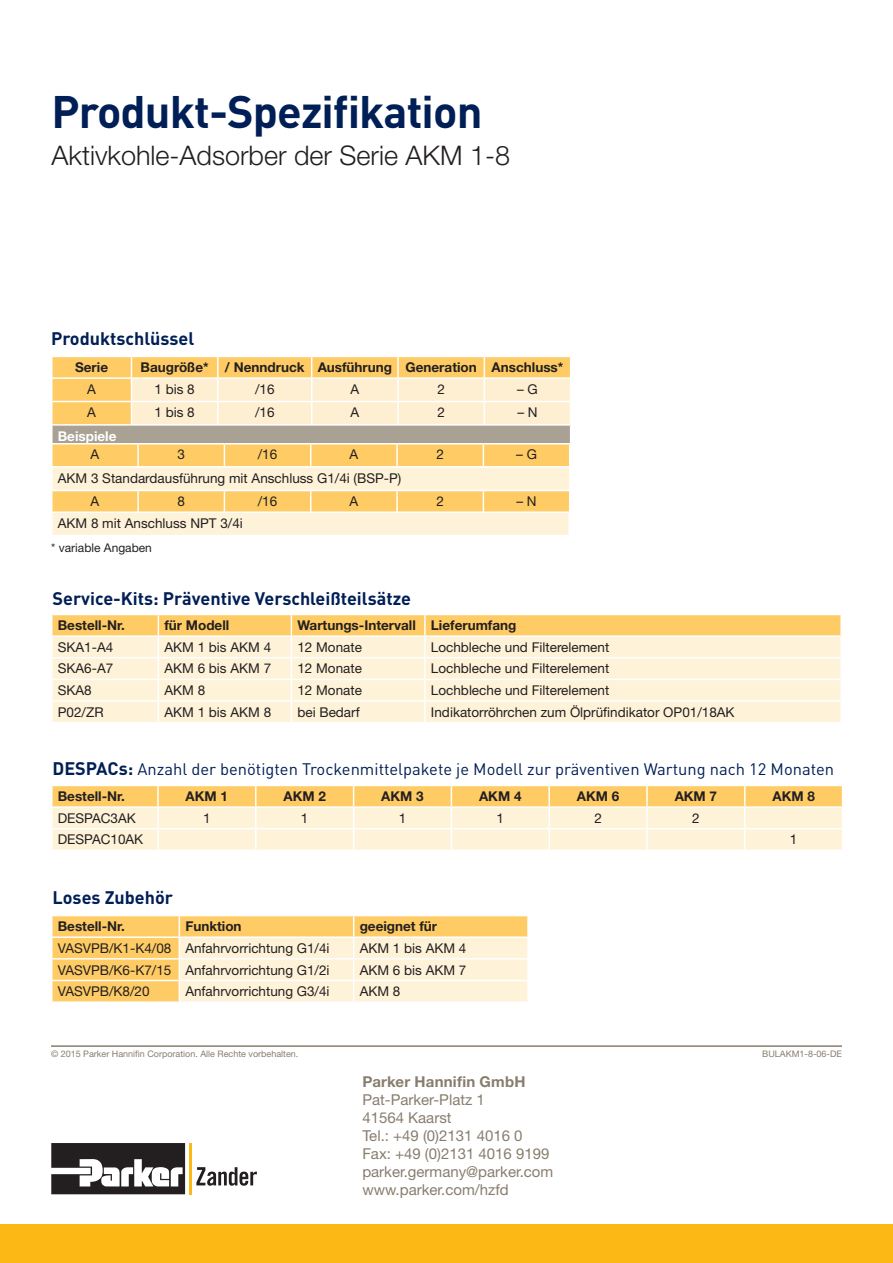
<style>
.page{position:relative;width:893px;height:1263px;background:#fff}
.page>*{position:absolute;margin:0;border:0;box-sizing:border-box;transform-origin:0 0}
.t1{font:700 45px "DINOT";letter-spacing:-.02em;color:#001f56}
.t2{font:300 27px "Helvetica Neue LT Std";color:#231f20}
.t3{font:700 18px "DINOT";color:#001f56}
.t4{font:16.5px "DINOT";color:#001f56}
.t5{font:15px/18px "Helvetica Neue LT Std";color:#887d6e}
.t6{font:700 15px "Helvetica Neue LT Std";letter-spacing:.015em;color:#887d6e}
.t7{font:13.5px/23.5px "Helvetica Neue LT Std";color:#231f20}
.t8{font:700 13.5px "Helvetica Neue LT Std";color:#231f20}
.t9{font:700 13.5px "Helvetica Neue LT Std";color:#fff}
.t10{font:12px "Helvetica Neue LT Std";color:#231f20}
.t11{font:9px "Helvetica Neue LT Std";color:#887d6e}
.s1{font-weight:700;font-size:18px}
</style>
<div class="page">
<div style="left:0;top:1225px;width:893px;height:38px;background:#fcb814"></div>
<svg style="left:196px;top:1167px;width:61px;height:19px"></svg>
<svg style="left:51px;top:1143px;width:134px;height:51px"></svg>
<hr style="left:189px;top:1143px;width:3px;height:51px;background:#fcb814">
<hr style="left:51px;top:1045px;width:791px;height:2px;background:#887d6c">
<svg style="left:52px;top:356px;width:519px;height:110px;background:#f0d49c"></svg>
<div style="left:52px;top:467px;width:518px;height:23px;background:#fef2d9"></div>
<hr style="left:51px;top:466px;width:520px;height:2px;background:#fff">
<hr style="left:51px;top:468px;width:2px;height:22px;background:#fff">
<hr style="left:569px;top:468px;width:2px;height:22px;background:#fff">
<svg style="left:52px;top:490px;width:518px;height:21px;background:#fece6f"></svg>
<div style="left:52px;top:512px;width:517px;height:24px;background:#fef2d9"></div>
<hr style="left:51px;top:511px;width:519px;height:2px;background:#fff">
<hr style="left:51px;top:513px;width:2px;height:22px;background:#fff">
<hr style="left:568px;top:513px;width:2px;height:22px;background:#fff">
<hr style="left:51px;top:535px;width:519px;height:1px;background:#fff">
<svg style="left:52px;top:614px;width:789px;height:108px;background:#feebc5"></svg>
<hr style="left:425px;top:700px;width:417px;height:2px;background:#fff">
<hr style="left:424px;top:702px;width:2px;height:20px;background:#fff">
<hr style="left:840px;top:702px;width:2px;height:20px;background:#fff">
<svg style="left:52px;top:785px;width:791px;height:65px;background:#fee7b8"></svg>
<svg style="left:52px;top:915px;width:476px;height:86px;background:#fee2aa"></svg>
<hr style="left:527px;top:981px;width:2px;height:20px;background:#fff">
<h1 class="t1" style="left:51px;top:81px;width:432px">Produkt-Spezifikation</h1>
<h2 class="t2" style="left:51px;top:139px;width:460px">Aktivkohle-Adsorber der Serie AKM 1-8</h2>
<h3 class="t3" style="left:51px;top:327px;width:145px">Produktschlüssel</h3>
<p class="t8" style="left:75px;top:359px;width:34px">Serie</p>
<p class="t8" style="left:141px;top:359px;width:424px">Baugröße* / Nenndruck Ausführung Generation Anschluss*</p>
<p class="t7" style="left:87px;top:377px;width:10px">A</p>
<p class="t7" style="left:155px;top:377px;width:42px">1 bis 8</p>
<p class="t7" style="left:255px;top:377px;width:21px">/16</p>
<p class="t7" style="left:350px;top:377px;width:10px">A</p>
<p class="t7" style="left:437px;top:377px;width:9px">2</p>
<p class="t7" style="left:517px;top:377px;width:22px">– G</p>
<p class="t7" style="left:87px;top:400px;width:10px">A</p>
<p class="t7" style="left:155px;top:400px;width:42px">1 bis 8</p>
<p class="t7" style="left:255px;top:400px;width:21px">/16</p>
<p class="t7" style="left:350px;top:400px;width:10px">A</p>
<p class="t7" style="left:437px;top:400px;width:9px">2</p>
<p class="t7" style="left:517px;top:400px;width:22px">– N</p>
<p class="t9" style="left:58px;top:427px;width:60px">Beispiele</p>
<p class="t7" style="left:91px;top:443px;width:10px">A</p>
<p class="t7" style="left:177px;top:443px;width:9px">3</p>
<p class="t7" style="left:258px;top:443px;width:21px">/16</p>
<p class="t7" style="left:350px;top:443px;width:10px">A</p>
<p class="t7" style="left:436px;top:443px;width:9px">2</p>
<p class="t7" style="left:516px;top:443px;width:22px">– G</p>
<p class="t7" style="left:91px;top:466px;width:312px;text-indent:-33px">AKM 3 Standardausführung mit Anschluss G1/4i (BSP-P)<br>A</p>
<p class="t7" style="left:177px;top:489px;width:9px">8</p>
<p class="t7" style="left:258px;top:489px;width:21px">/16</p>
<p class="t7" style="left:350px;top:489px;width:10px">A</p>
<p class="t7" style="left:436px;top:489px;width:9px">2</p>
<p class="t7" style="left:516px;top:489px;width:22px">– N</p>
<p class="t7" style="left:58px;top:511px;width:187px">AKM 8 mit Anschluss NPT 3/4i</p>
<p class="t10" style="left:51px;top:541px;width:102px">* variable Angaben</p>
<h3 class="t3" style="left:53px;top:586px;width:360px">Service-Kits: Präventive Verschleißteilsätze</h3>
<p class="t8" style="left:58px;top:617px;width:69px">Bestell-Nr.</p>
<p class="t8" style="left:164px;top:617px;width:66px">für Modell</p>
<p class="t8" style="left:297px;top:617px;width:221px">Wartungs-Intervall Lieferumfang</p>
<p class="t7" style="left:58px;top:635px;width:57px">SKA1-A4</p>
<p class="t7" style="left:164px;top:635px;width:108px">AKM 1 bis AKM 4</p>
<p class="t7" style="left:297px;top:635px;width:66px">12 Monate</p>
<p class="t7" style="left:431px;top:635px;width:180px">Lochbleche und Filterelement</p>
<p class="t7" style="left:58px;top:657px;width:57px">SKA6-A7</p>
<p class="t7" style="left:164px;top:657px;width:108px">AKM 6 bis AKM 7</p>
<p class="t7" style="left:297px;top:657px;width:66px">12 Monate</p>
<p class="t7" style="left:431px;top:657px;width:180px">Lochbleche und Filterelement</p>
<p class="t7" style="left:58px;top:678px;width:36px">SKA8</p>
<p class="t7" style="left:164px;top:678px;width:42px">AKM 8</p>
<p class="t7" style="left:297px;top:678px;width:66px">12 Monate</p>
<p class="t7" style="left:431px;top:678px;width:180px">Lochbleche und Filterelement</p>
<p class="t7" style="left:58px;top:700px;width:47px">P02/ZR</p>
<p class="t7" style="left:164px;top:700px;width:108px">AKM 1 bis AKM 8</p>
<p class="t7" style="left:297px;top:700px;width:64px">bei Bedarf</p>
<p class="t7" style="left:431px;top:700px;width:305px">Indikatorröhrchen zum Ölprüfindikator OP01/18AK</p>
<p class="t4" style="left:53px;top:758px;width:783px"><span class="s1">DESPACs:</span> Anzahl der benötigten Trockenmittelpakete je Modell zur präventiven Wartung nach 12 Monaten</p>
<p class="t8" style="left:58px;top:788px;width:69px">Bestell-Nr.</p>
<p class="t8" style="left:186px;top:788px;width:44px">AKM 1</p>
<p class="t8" style="left:283px;top:788px;width:44px">AKM 2</p>
<p class="t8" style="left:381px;top:788px;width:44px">AKM 3</p>
<p class="t8" style="left:479px;top:788px;width:44px">AKM 4</p>
<p class="t8" style="left:577px;top:788px;width:44px">AKM 6</p>
<p class="t8" style="left:675px;top:788px;width:44px">AKM 7</p>
<p class="t8" style="left:772px;top:788px;width:44px">AKM 8</p>
<p class="t7" style="left:58px;top:806px;width:80px">DESPAC3AK</p>
<p class="t7" style="left:203px;top:806px;width:9px">1</p>
<p class="t7" style="left:301px;top:806px;width:9px">1</p>
<p class="t7" style="left:399px;top:806px;width:9px">1</p>
<p class="t7" style="left:497px;top:806px;width:9px">1</p>
<p class="t7" style="left:594px;top:806px;width:9px">2</p>
<p class="t7" style="left:692px;top:806px;width:9px">2</p>
<p class="t7" style="left:58px;top:828px;width:87px">DESPAC10AK</p>
<p class="t7" style="left:790px;top:828px;width:9px">1</p>
<h3 class="t3" style="left:53px;top:885px;width:122px">Loses Zubehör</h3>
<p class="t8" style="left:58px;top:918px;width:69px">Bestell-Nr.</p>
<p class="t8" style="left:185px;top:918px;width:58px">Funktion</p>
<p class="t8" style="left:360px;top:918px;width:79px">geeignet für</p>
<p class="t7" style="left:58px;top:936px;width:273px">VASVPB/K1-K4/08 Anfahrvorrichtung G1/4i</p>
<p class="t7" style="left:360px;top:936px;width:108px">AKM 1 bis AKM 4</p>
<p class="t7" style="left:58px;top:958px;width:273px">VASVPB/K6-K7/15 Anfahrvorrichtung G1/2i</p>
<p class="t7" style="left:360px;top:958px;width:108px">AKM 6 bis AKM 7</p>
<p class="t7" style="left:58px;top:979px;width:93px">VASVPB/K8/20</p>
<p class="t7" style="left:185px;top:979px;width:146px">Anfahrvorrichtung G3/4i</p>
<p class="t7" style="left:360px;top:979px;width:42px">AKM 8</p>
<p class="t11" style="left:51px;top:1048px;width:249px">© 2015 Parker Hannifin Corporation. Alle Rechte vorbehalten.</p>
<p class="t6" style="left:362px;top:1072px;width:165px">Parker Hannifin GmbH</p>
<p class="t5" style="left:362px;top:1090px;width:192px">Pat-Parker-Platz 1<br>41564 Kaarst<br>Tel.: +49 (0)2131 4016 0<br>Fax: +49 (0)2131 4016 9199 parker.germany@parker.com www.parker.com/hzfd</p>
<p class="t11" style="left:762px;top:1049px;width:81px">BULAKM1-8-06-DE</p>
</div>
